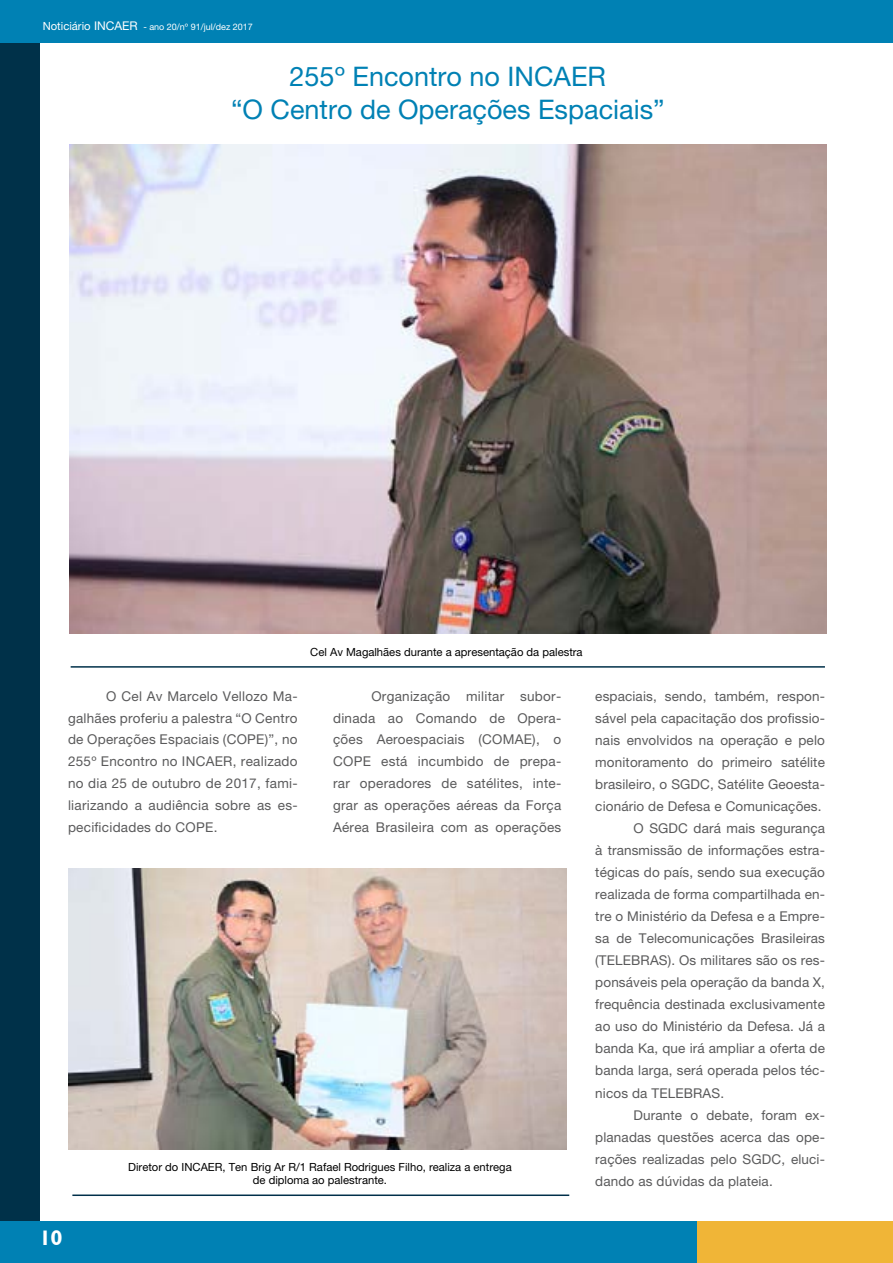
<style>
.page{position:relative;width:893px;height:1263px;background:#fff}
.page>*{position:absolute;margin:0;border:0;box-sizing:border-box;transform-origin:0 0}
.t1{font:27px/32.4px "Helvetica Neue LT Pro";color:#0081b4;text-align:center}
.t2{font:700 21px "Humanist 521 BT";color:#fff}
.t3{font:13.5px/21.9px "Helvetica Neue LT Pro";letter-spacing:.01em;color:#5a5a5b;text-align:justify}
.t4{font:11.25px/13.5px "Helvetica Neue LT Pro";color:#000;text-align:center}
.t5{font:11.25px "Helvetica Neue LT Pro";color:#fff}
.t6{font:9px "Helvetica Neue LT Pro";color:#fff}
.s1{font-size:12px}
.s2{font-size:9px}
</style>
<div class="page">
<div style="left:0;top:1px;width:40px;height:1261px;background:#003149"></div>
<div style="left:0;top:0;width:893px;height:43px;background:#0081b4"></div>
<div style="left:0;top:1221px;width:698px;height:42px;background:#0081b4"></div>
<div style="left:697px;top:1221px;width:196px;height:42px;background:#f0b537"></div>
<hr style="left:71px;top:666px;width:754px;height:2px;background:#00304a">
<hr style="left:72px;top:1194px;width:497px;height:2px;background:#00304a">
<img style="left:69px;top:145px;width:757px;height:488px">
<img style="left:69px;top:869px;width:498px;height:280px">
<p class="t5" style="left:43px;top:20px;width:106px">Noticiário <span class="s1">INCAER</span> <span class="s2">-</span></p>
<p class="t6" style="left:149px;top:22px;width:105px">ano 20/nº 91/jul/dez 2017</p>
<h1 class="t1" style="left:231px;top:60px;width:435px">255º Encontro no INCAER<br>“O Centro de Operações Espaciais”</h1>
<p class="t4" style="left:310px;top:645px;width:274px">Cel Av Magalhães durante a apresentação da palestra</p>
<p class="t3" style="left:68px;top:685px;width:231px;text-indent:38px">O Cel Av Marcelo Vellozo Ma&shy;galhães proferiu a palestra “O Centro de Operações Espaciais (COPE)”, no 255º Encontro no INCAER, realizado no dia 25 de outubro de 2017, fami&shy;liarizando a audiência sobre as es&shy;pecificidades do COPE.</p>
<p class="t3" style="left:333px;top:685px;width:230px;text-indent:38px">Organização militar subor&shy;dinada ao Comando de Opera&shy;ções Aeroespaciais (COMAE), o COPE está incumbido de prepa&shy;rar operadores de satélites, inte&shy;grar as operações aéreas da Força Aérea Brasileira com as operações</p>
<p class="t3" style="left:595px;top:685px;width:231px">espaciais, sendo, também, respon-</p>
<p class="t3" style="left:595px;top:707px;width:231px">sável pela capacitação dos profissio-</p>
<p class="t3" style="left:595px;top:729px;width:231px">nais envolvidos na operação e pelo</p>
<p class="t3" style="left:595px;top:751px;width:231px">monitoramento do primeiro satélite</p>
<p class="t3" style="left:595px;top:773px;width:231px">brasileiro, o SGDC, Satélite Geoesta-</p>
<p class="t3" style="left:595px;top:795px;width:228px">cionário de Defesa e Comunicações.</p>
<p class="t3" style="left:634px;top:817px;width:193px">O SGDC dará mais segurança</p>
<p class="t3" style="left:595px;top:839px;width:231px">à transmissão de informações estra-</p>
<p class="t3" style="left:595px;top:861px;width:231px">tégicas do país, sendo sua execução</p>
<p class="t3" style="left:595px;top:883px;width:231px">realizada de forma compartilhada en-</p>
<p class="t3" style="left:595px;top:905px;width:231px">tre o Ministério da Defesa e a Empre-</p>
<p class="t3" style="left:595px;top:927px;width:231px">sa de Telecomunicações Brasileiras</p>
<p class="t3" style="left:595px;top:949px;width:231px">(TELEBRAS). Os militares são os res-</p>
<p class="t3" style="left:595px;top:971px;width:231px">ponsáveis pela operação da banda X,</p>
<p class="t3" style="left:595px;top:993px;width:231px">frequência destinada exclusivamente</p>
<p class="t3" style="left:595px;top:1015px;width:231px">ao uso do Ministério da Defesa. Já a</p>
<p class="t3" style="left:595px;top:1037px;width:231px">banda Ka, que irá ampliar a oferta de</p>
<p class="t3" style="left:595px;top:1059px;width:231px">banda larga, será operada pelos téc-</p>
<p class="t3" style="left:595px;top:1081px;width:130px">nicos da TELEBRAS.</p>
<p class="t3" style="left:634px;top:1103px;width:193px">Durante o debate, foram ex-</p>
<p class="t3" style="left:595px;top:1126px;width:231px">planadas questões acerca das ope-</p>
<p class="t3" style="left:595px;top:1148px;width:231px">rações realizadas pelo SGDC, eluci-</p>
<p class="t3" style="left:595px;top:1170px;width:179px">dando as dúvidas da plateia.</p>
<p class="t4" style="left:128px;top:1160px;width:385px">Diretor do INCAER, Ten Brig Ar R/1 Rafael Rodrigues Filho, realiza a entrega de diploma ao palestrante.</p>
<h2 class="t2" style="left:40px;top:1225px;width:24px">10</h2>
</div>
